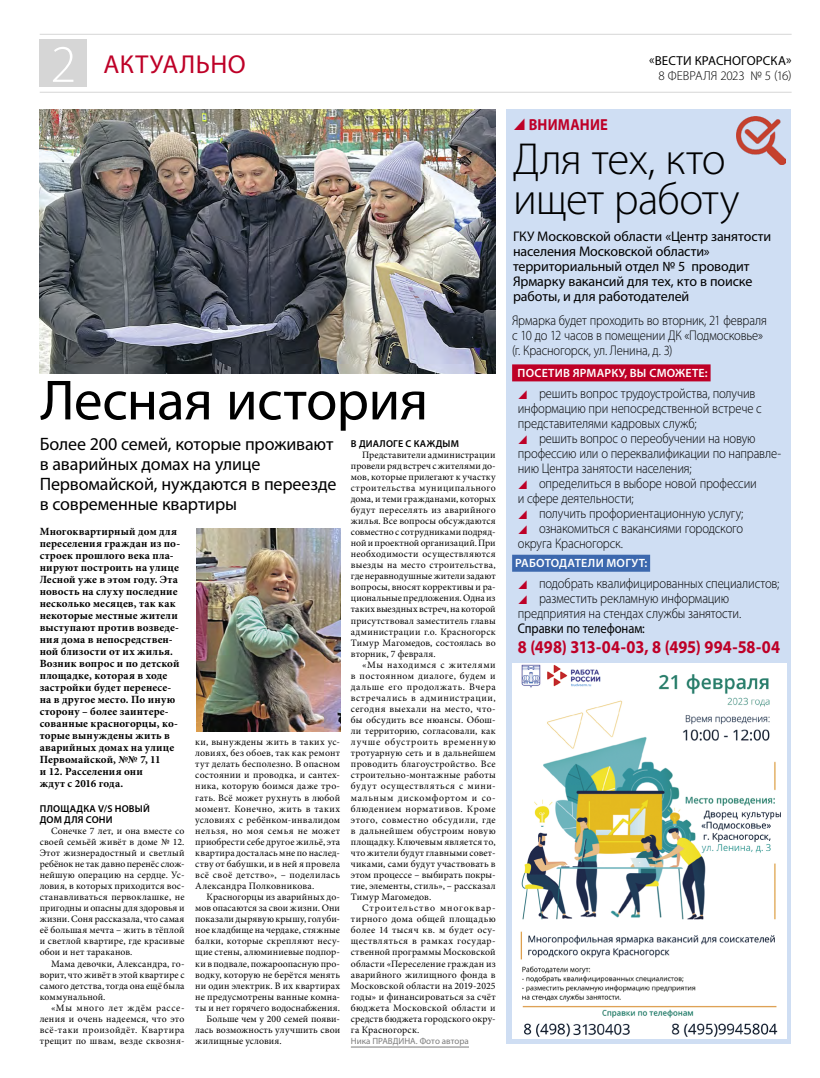
<style>
.page{position:relative;width:820px;height:1078px;background:#fff}
.page>*{position:absolute;margin:0;border:0;box-sizing:border-box;transform-origin:0 0}
.t1{font:57px "Myriad Pro";letter-spacing:-.01em;color:#000}
.t2{font:300 53px "Myriad Pro";color:#fff}
.t3{font:300 45px/39px "Myriad Pro";letter-spacing:-.02em;color:#000}
.t4{font:26px "Myriad Pro";letter-spacing:.02em;color:#be0027}
.t5{font:18px/20px "Myriad Pro";letter-spacing:-.01em;color:#000}
.t6{font:700 18px "Myriad Pro";color:#be0027;scale:.9 1}
.t7{font:700 16px "Myriad Pro";letter-spacing:.015em;color:#be0027;scale:.9 1}
.t8{font:300 14px/15px "Myriad Pro";letter-spacing:-.01em;color:#000;scale:.9 1}
.t9{font:14px/15px "Myriad Pro";letter-spacing:-.01em;color:#000}
.t10{font:14px "Myriad Pro";letter-spacing:-.01em;color:#000;scale:.9 1}
.t11{font:13px "Myriad Pro";letter-spacing:.01em;color:#000}
.t12{font:300 13px "Myriad Pro";letter-spacing:-.005em;color:#000}
.t13{font:600 12px "Myriad Pro";letter-spacing:.02em;color:#fff}
.t14{font:700 11px/12px "Minion Pro";letter-spacing:.02em;color:#000}
.t15{font:600 10px/11px "Myriad Pro";letter-spacing:.02em;color:#000}
.t16{font:9.8px/11.1px "Minion Pro";letter-spacing:.015em;color:#000;text-align:justify}
.t17{font:9px "Myriad Pro";color:#7c7c7c}
</style>
<div class="page">
<hr style="left:40px;top:92px;width:751px;height:1px;background:#d6d6d6">
<hr style="left:40px;top:34px;width:751px;height:1px;background:#d6d6d6">
<div style="left:40px;top:40px;width:47px;height:47px;background:#d6d6d6"></div>
<div style="left:506px;top:109px;width:285px;height:934px;background:#cfdef3"></div>
<img style="left:736px;top:116px;width:48px;height:48px">
<img style="left:512px;top:663px;width:274px;height:375px">
<hr style="left:351px;top:1046px;width:118px;height:1px;background:#7c7c7c">
<div style="left:512px;top:364px;width:198px;height:17px;background:#be0027"></div>
<div style="left:512px;top:554px;width:138px;height:17px;background:#3c68ae"></div>
<img style="left:40px;top:109px;width:455px;height:264px">
<img style="left:196px;top:528px;width:144px;height:203px">
<h2 class="t2" style="left:50px;top:32px;width:27px">2</h2>
<h3 class="t11" style="left:649px;top:53px;width:144px">«ВЕСТИ КРАСНОГОРСКА»</h3>
<h3 class="t4" style="left:103px;top:48px;width:144px">АКТУАЛЬНО</h3>
<h3 class="t12" style="left:658px;top:68px;width:135px">8 ФЕВРАЛЯ 2023 № 5 (16)</h3>
<h1 class="t1" style="left:41px;top:365px;width:389px">Лесная история</h1>
<h3 class="t5" style="left:40px;top:434px;width:298px">Более 200 семей, которые проживают в аварийных домах на улице<br>Первомайской, нуждаются в переезде в современные квартиры</h3>
<p class="t15" style="left:351px;top:437px;width:109px">В ДИАЛОГЕ С КАЖДЫМ</p>
<p class="t16" style="left:351px;top:449px;width:146px;text-indent:11px">Представители администрации провели ряд встреч с жителями до&shy;мов, которые прилегают к участку строительства муниципального дома, и теми гражданами, которых будут переселять из аварийного жилья. Все вопросы обсуждаются совместно с сотрудниками подряд&shy;ной и проектной организаций. При необходимости осуществляются выезды на место строительства, где неравнодушные жители задают вопросы, вносят коррективы и ра&shy;циональные предложения. Одна из таких выездных встреч, на которой присутствовал заместитель главы администрации г.о. Красногорск Тимур Магомедов, состоялась во вторник, 7 февраля.</p>
<p class="t16" style="left:351px;top:659px;width:146px;text-indent:11px">«Мы находимся с жителями в постоянном диалоге, будем и дальше его продолжать. Вчера встречались в администрации, сегодня выехали на место, что&shy;бы обсудить все нюансы. Обош&shy;ли территорию, согласовали, как лучше обустроить временную тротуарную сеть и в дальнейшем проводить благоустройство. Все строительно-монтажные работы будут осуществляться с мини&shy;мальным дискомфортом и со&shy;блюдением нормативов. Кроме этого, совместно обсудили, где в дальнейшем обустроим новую площадку. Ключевым является то, что жители будут главными совет&shy;чиками, сами будут участвовать в этом процессе – выбирать покры&shy;тие, элементы, стиль», – рассказал Тимур Магомедов.</p>
<p class="t16" style="left:351px;top:902px;width:146px;text-indent:11px">Строительство многоквар&shy;тирного дома общей площадью более 14 тысяч кв. м будет осу&shy;ществляться в рамках государ&shy;ственной программы Московской области «Переселение граждан из аварийного жилищного фонда в Московской области на 2019-2025 годы» и финансироваться за счёт бюджета Московской области и средств бюджета городского окру&shy;га Красногорск.</p>
<p class="t17" style="left:351px;top:1035px;width:120px">Ника ПРАВДИНА. Фото автора</p>
<p class="t14" style="left:40px;top:525px;width:142px">Многоквартирный дом для переселения граждан из по&shy;строек прошлого века пла&shy;нируют построить на улице<br>Лесной уже в этом году. Эта новость на слуху последние несколько месяцев, так как некоторые местные жители выступают против возведе&shy;ния дома в непосредствен&shy;ной близости от их жилья.<br>Возник вопрос и по детской площадке, которая в ходе застройки будет перенесе&shy;на в другое место. По иную сторону – более заинтере&shy;сованные красногорцы, ко&shy;торые вынуждены жить в аварийных домах на улице<br>Первомайской, №№ 7, 11<br>и 12. Расселения они<br>ждут с 2016 года.</p>
<p class="t15" style="left:40px;top:802px;width:111px">ПЛОЩАДКА V/S НОВЫЙ<br>ДОМ ДЛЯ СОНИ</p>
<p class="t16" style="left:40px;top:824px;width:146px;text-indent:11px">Сонечке 7 лет, и она вместе со своей семьёй живёт в доме № 12.<br>Этот жизнерадостный и светлый ребёнок не так давно перенёс слож&shy;нейшую операцию на сердце. Ус&shy;ловия, в которых приходится вос&shy;станавливаться первоклашке, не пригодны и опасны для здоровья и жизни. Соня рассказала, что самая её большая мечта – жить в тёплой и светлой квартире, где красивые обои и нет тараканов.</p>
<p class="t16" style="left:40px;top:957px;width:146px;text-indent:11px">Мама девочки, Александра, го&shy;ворит, что живёт в этой квартире с самого детства, тогда она ещё была коммунальной.</p>
<p class="t16" style="left:40px;top:1001px;width:146px;text-indent:11px">«Мы много лет ждём рассе&shy;ления и очень надеемся, что это всё-таки произойдёт. Квартира трещит по швам, везде сквозня-</p>
<p class="t16" style="left:195px;top:736px;width:146px">ки, вынуждены жить в таких ус&shy;ловиях, без обоев, так как ремонт тут делать бесполезно. В опасном состоянии и проводка, и сантех&shy;ника, которую боимся даже тро&shy;гать. Всё может рухнуть в любой момент. Конечно, жить в таких условиях с ребёнком-инвалидом нельзя, но моя семья не может приобрести себе другое жильё, эта квартира досталась мне по наслед&shy;ству от бабушки, и в ней я провела всё своё детство», – поделилась Александра Полковникова.</p>
<p class="t16" style="left:206px;top:891px;width:135px">Красногорцы из аварийных до-</p>
<p class="t16" style="left:195px;top:902px;width:146px">мов опасаются за свои жизни. Они</p>
<p class="t16" style="left:195px;top:913px;width:146px">показали дырявую крышу, голуби-</p>
<p class="t16" style="left:195px;top:924px;width:146px">ное кладбище на чердаке, стяжные</p>
<p class="t16" style="left:195px;top:935px;width:146px">балки, которые скрепляют несу-</p>
<p class="t16" style="left:195px;top:946px;width:146px">щие стены, алюминиевые подпор-</p>
<p class="t16" style="left:195px;top:957px;width:146px">ки в подвале, пожароопасную про-</p>
<p class="t16" style="left:195px;top:968px;width:146px">водку, которую не берётся менять</p>
<p class="t16" style="left:195px;top:979px;width:146px">ни один электрик. В их квартирах</p>
<p class="t16" style="left:195px;top:990px;width:146px">не предусмотрены ванные комна-</p>
<p class="t16" style="left:195px;top:1001px;width:146px">ты и нет горячего водоснабжения.</p>
<p class="t16" style="left:206px;top:1012px;width:135px">Больше чем у 200 семей появи-</p>
<p class="t16" style="left:195px;top:1023px;width:146px">лась возможность улучшить свои</p>
<p class="t16" style="left:195px;top:1035px;width:88px">жилищные условия.</p>
<h3 class="t7" style="left:528px;top:114px;width:89px">ВНИМАНИЕ</h3>
<h3 class="t3" style="left:513px;top:139px;width:228px">Для тех, кто ищет работу</h3>
<h3 class="t9" style="left:513px;top:228px;width:259px">ГКУ Московской области «Центр занятости населения Московской области» территориальный отдел № 5 проводит Ярмарку вакансий для тех, кто в поиске работы, и для работодателей</h3>
<h3 class="t8" style="left:512px;top:312px;width:284px">Ярмарка будет проходить во вторник, 21 февраля с 10 до 12 часов в помещении ДК «Подмосковье» (г. Красногорск, ул. Ленина, д. 3)</h3>
<p class="t13" style="left:517px;top:365px;width:191px">ПОСЕТИВ ЯРМАРКУ, ВЫ СМОЖЕТЕ:</p>
<h3 class="t8" style="left:517px;top:385px;width:272px;text-indent:21px">решить вопрос трудоустройства, получив информацию при непосредственной встрече с представителями кадровых служб;</h3>
<h3 class="t8" style="left:539px;top:430px;width:242px">решить вопрос о переобучении на новую</h3>
<h3 class="t8" style="left:517px;top:445px;width:294px">профессию или о переквалификации по направле-</h3>
<h3 class="t8" style="left:517px;top:460px;width:194px">нию Центра занятости населения;</h3>
<h3 class="t8" style="left:539px;top:475px;width:243px">определиться в выборе новой профессии</h3>
<h3 class="t8" style="left:517px;top:490px;width:130px">и сфере деятельности;</h3>
<h3 class="t8" style="left:539px;top:505px;width:228px">получить профориентационную услугу;</h3>
<h3 class="t8" style="left:539px;top:520px;width:228px">ознакомиться с вакансиями городского</h3>
<h3 class="t8" style="left:517px;top:535px;width:118px">округа Красногорск.</h3>
<p class="t13" style="left:515px;top:555px;width:134px">РАБОТОДАТЕЛИ МОГУТ:</p>
<h3 class="t8" style="left:539px;top:575px;width:268px">подобрать квалифицированных специалистов;</h3>
<h3 class="t8" style="left:539px;top:590px;width:213px">разместить рекламную информацию</h3>
<h3 class="t8" style="left:517px;top:605px;width:249px">предприятия на стендах службы занятости.</h3>
<h3 class="t10" style="left:517px;top:619px;width:143px">Справки по телефонам:</h3>
<h3 class="t6" style="left:517px;top:635px;width:293px">8 (498) 313-04-03, 8 (495) 994-58-04</h3>
</div>
